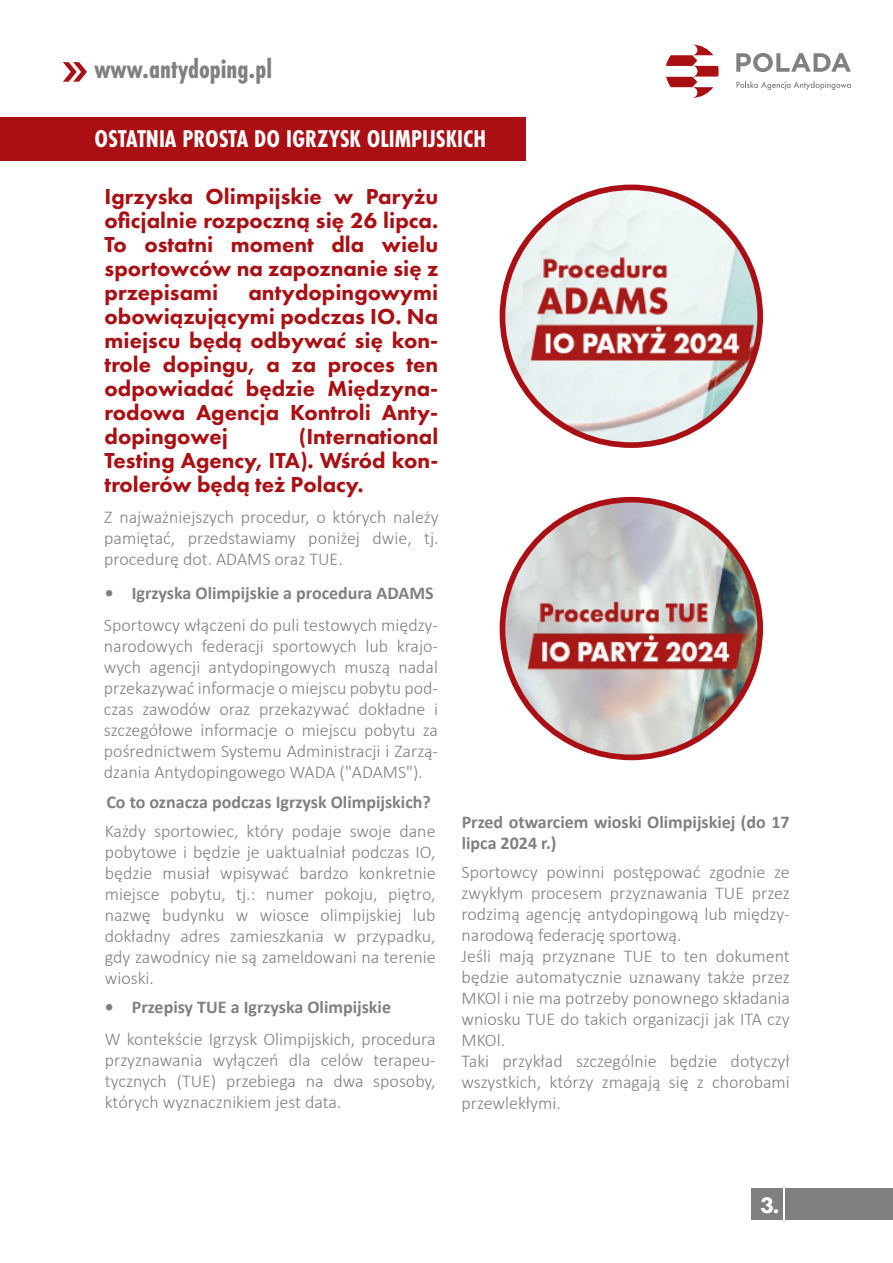
<style>
.page{position:relative;width:893px;height:1263px;background:#fff}
.page>*{position:absolute;margin:0;border:0;box-sizing:border-box;transform-origin:0 0}
.t1{font:700 27.75px "Futura PT Cond";color:#808080}
.t2{font:700 25.2px "Futura PT Cond";color:#fff}
.t3{font:800 23.25px "Futura PT";color:#fff}
.t4{font:800 22.5px/24px "Futura PT";color:#a90f13;text-align:justify}
.t5{font:300 18px/21px "Calibri";color:#808080;text-align:justify}
.t6{font:700 18px/21px "Calibri";color:#808080}
</style>
<div class="page">
<div style="left:785px;top:1189px;width:108px;height:31px;background:#808080"></div>
<div style="left:751px;top:1189px;width:31px;height:31px;background:#808080"></div>
<div style="left:500px;top:185px;width:263px;height:263px;background:#a90f13;border-radius:50%"></div>
<img style="left:505px;top:190px;width:252px;height:252px;border-radius:126px">
<div style="left:500px;top:497px;width:263px;height:263px;background:#a90f13;border-radius:50%"></div>
<img style="left:505px;top:502px;width:252px;height:252px;border-radius:126px">
<svg style="left:736px;top:53px;width:115px;height:19px"></svg>
<svg style="left:736px;top:81px;width:115px;height:9px"></svg>
<svg style="left:666px;top:45px;width:53px;height:53px"></svg>
<svg style="left:63px;top:62px;width:24px;height:20px"></svg>
<div style="left:0;top:117px;width:526px;height:44px;background:#a90f13"></div>
<h1 class="t1" style="left:95px;top:53px;width:179px">www.antydoping.pl</h1>
<h2 class="t2" style="left:94px;top:124px;width:393px">OSTATNIA PROSTA DO IGRZYSK OLIMPIJSKICH</h2>
<p class="t4" style="left:105px;top:184px;width:335px">Igrzyska Olimpijskie w Paryżu oficjalnie rozpoczną się 26 lipca.<br>To ostatni moment dla wielu sportowców na zapoznanie się z przepisami</p>
<p class="t4" style="left:105px;top:280px;width:335px;text-indent:144px">antydopingowymi obowiązującymi podczas IO. Na miejscu będą odbywać się kon&shy;trole dopingu, a za proces ten odpowiadać będzie Międzyna&shy;rodowa Agencja Kontroli Anty&shy;dopingowej</p>
<p class="t4" style="left:105px;top:424px;width:335px;text-indent:194px">(International Testing Agency, ITA). Wśród kon&shy;trolerów będą też Polacy.</p>
<p class="t5" style="left:104px;top:506px;width:336px">Z najważniejszych procedur, o których należy pamiętać, przedstawiamy poniżej dwie, tj. procedurę dot. ADAMS oraz TUE.</p>
<p class="t6" style="left:105px;top:582px;width:330px">• Igrzyska Olimpijskie a procedura ADAMS</p>
<p class="t5" style="left:104px;top:615px;width:336px">Sportowcy włączeni do puli testowych między&shy;narodowych federacji sportowych lub krajo&shy;wych agencji antydopingowych muszą nadal przekazywać informacje o miejscu pobytu pod&shy;czas zawodów oraz przekazywać dokładne i szczegółowe informacje o miejscu pobytu za pośrednictwem Systemu Administracji i Zarzą&shy;dzania Antydopingowego WADA ("ADAMS").</p>
<p class="t6" style="left:106px;top:791px;width:326px">Co to oznacza podczas Igrzysk Olimpijskich?</p>
<p class="t5" style="left:105px;top:820px;width:332px">Każdy sportowiec, który podaje swoje dane pobytowe i będzie je uaktualniał podczas IO, będzie musiał wpisywać bardzo konkretnie miejsce pobytu, tj.: numer pokoju, piętro, nazwę budynku w wiosce olimpijskiej lub dokładny adres zamieszkania w przypadku, gdy zawodnicy nie są zameldowani na terenie wioski.</p>
<p class="t6" style="left:105px;top:996px;width:288px">• Przepisy TUE a Igrzyska Olimpijskie</p>
<p class="t5" style="left:105px;top:1029px;width:332px">W kontekście Igrzysk Olimpijskich, procedura przyznawania wyłączeń dla celów terapeu&shy;tycznych (TUE) przebiega na dwa sposoby, których wyznacznikiem jest data.</p>
<p class="t6" style="left:462px;top:811px;width:329px">Przed otwarciem wioski Olimpijskiej (do 17 lipca 2024 r.)</p>
<p class="t5" style="left:462px;top:861px;width:330px;text-align:left">Sportowcy powinni postępować zgodnie ze zwykłym procesem przyznawania TUE przez rodzimą agencję antydopingową lub między&shy;narodową federację sportową.<br>Jeśli mają przyznane TUE to ten dokument będzie automatycznie uznawany także przez MKOl i nie ma potrzeby ponownego składania wniosku TUE do takich organizacji jak ITA czy MKOl.<br>Taki przykład szczególnie będzie dotyczył wszystkich, którzy zmagają się z chorobami przewlekłymi.</p>
<p class="t3" style="left:761px;top:1191px;width:20px">3.</p>
</div>
